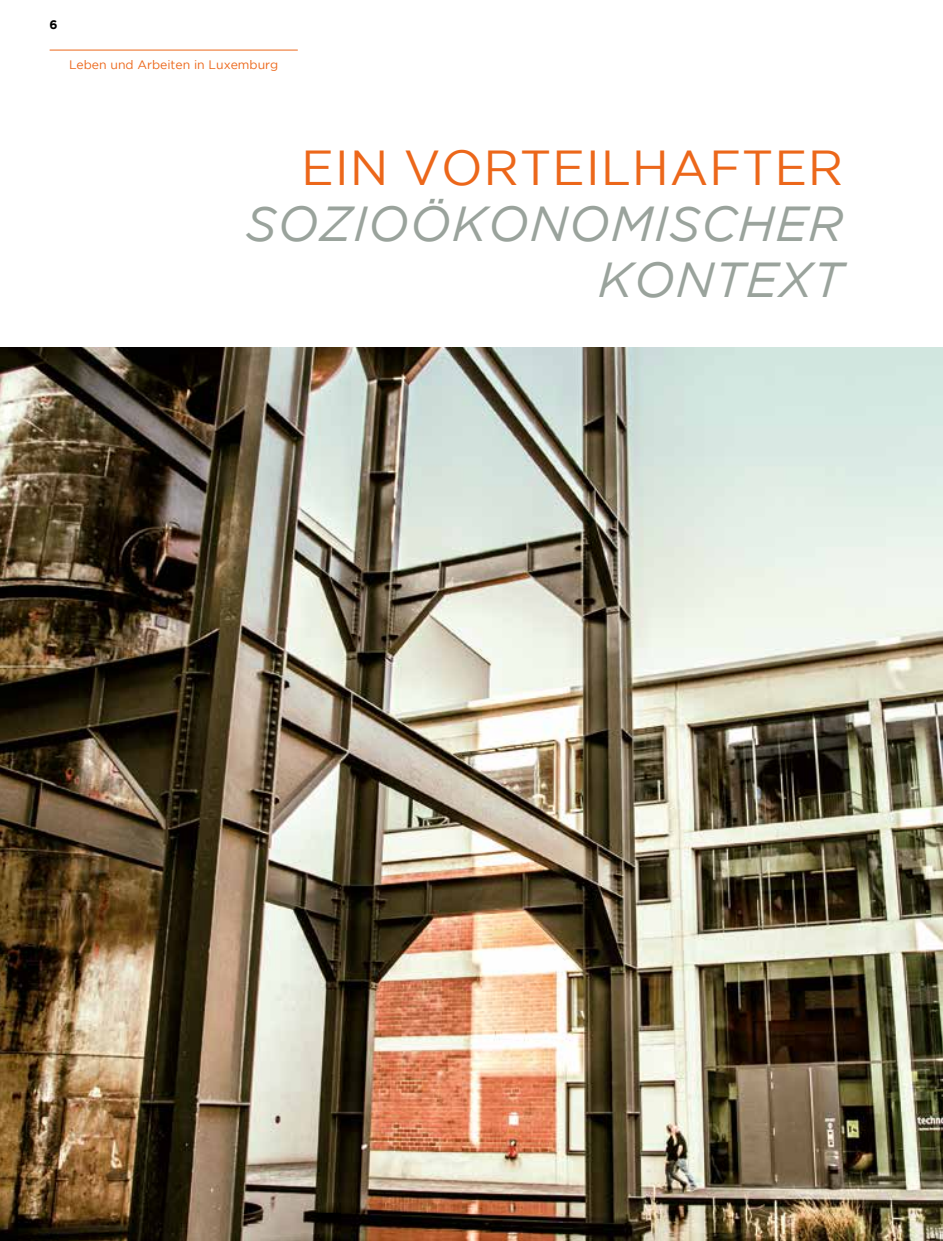
<style>
.page{position:relative;width:943px;height:1241px;background:#fff}
.page>*{position:absolute;margin:0;border:0;box-sizing:border-box;transform-origin:0 0}
.t1{font:italic 49px/56px "Gotham";letter-spacing:.015em;color:#9aa39c;text-align:right}
.t2{font:49px "Gotham";letter-spacing:.015em;color:#ec671a}
.t3{font:12.25px "Gotham";color:#ec671a}
.t4{font:700 12.25px "Gotham";color:#000}
</style>
<div class="page">
<hr style="left:50px;top:50px;width:248px;height:1px;background:#ec671a">
<img style="left:0;top:347px;width:943px;height:893px">
<p class="t4" style="left:50px;top:18px;width:10px">6</p>
<p class="t3" style="left:69px;top:57px;width:211px">Leben und Arbeiten in Luxemburg</p>
<h1 class="t2" style="left:301px;top:140px;width:543px">EIN VORTEILHAFTER</h1>
<h1 class="t1" style="left:246px;top:195px;width:599px">SOZIOÖKONOMISCHER<br>KONTEXT</h1>
</div>
